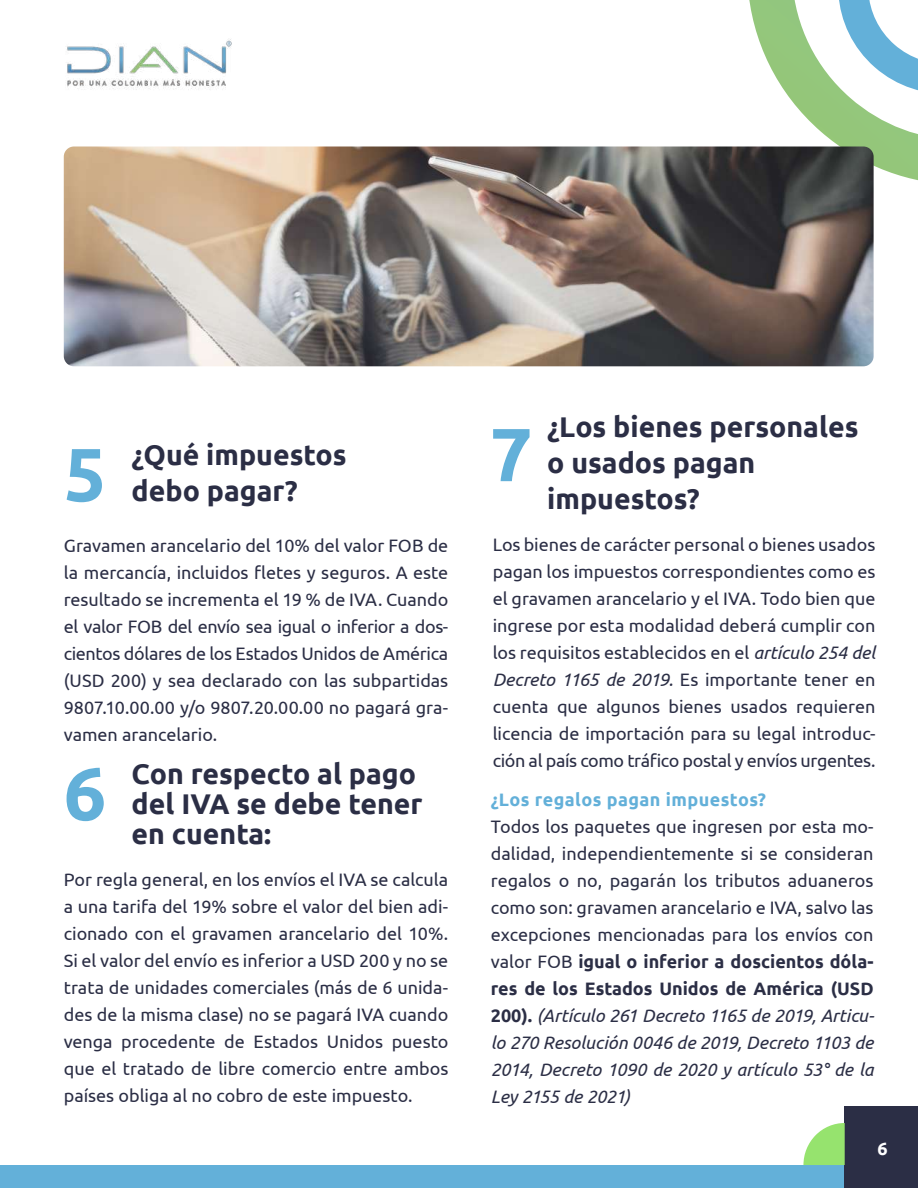
<style>
.page{position:relative;width:918px;height:1188px;background:#fff}
.page>*{position:absolute;margin:0;border:0;box-sizing:border-box;transform-origin:0 0}
.t1{font:700 75px "Ubuntu";color:#63b0d9}
.t2{font:700 28.5px/36px "Ubuntu";color:#2b2e45}
.t3{font:18px/27px "Ubuntu";color:#2b2e45;text-align:justify}
.t4{font:700 18px "Ubuntu";letter-spacing:.025em;color:#63b0d9}
.t5{font:700 18px "Ubuntu";color:#fff}
.s1{font-style:italic}
.s2{font-weight:700}
</style>
<div class="page">
<svg style="left:744px;top:0;width:174px;height:181px"></svg>
<div style="left:0;top:1165px;width:876px;height:23px;background:#63b0d9"></div>
<img style="left:67px;top:39px;width:165px;height:51px">
<div style="left:845px;top:1106px;width:73px;height:82px;background:#2b2e45"></div>
<svg style="left:803px;top:1123px;width:42px;height:42px"></svg>
<img style="left:64px;top:147px;width:810px;height:219px">
<h1 class="t1" style="left:64px;top:429px;width:44px">5</h1>
<h2 class="t2" style="left:132px;top:437px;width:217px">¿Qué impuestos debo pagar?</h2>
<p class="t3" style="left:64px;top:531px;width:386px">Gravamen arancelario del 10% del valor FOB de la mercancía, incluidos fletes y seguros. A este resultado se incrementa el 19 % de IVA. Cuando el valor FOB del envío sea igual o inferior a dos&shy;cientos dólares de los Estados Unidos de América (USD 200) y sea declarado con las subpartidas 9807.10.00.00 y/o 9807.20.00.00 no pagará gra&shy;vamen arancelario.</p>
<h1 class="t1" style="left:64px;top:748px;width:44px">6</h1>
<h2 class="t2" style="left:132px;top:758px;width:292px;line-height:30px">Con respecto al pago del IVA se debe tener en cuenta:</h2>
<p class="t3" style="left:64px;top:865px;width:386px">Por regla general, en los envíos el IVA se calcula a una tarifa del 19% sobre el valor del bien adi&shy;cionado con el gravamen arancelario del 10%.<br>Si el valor del envío es inferior a USD 200 y no se trata de unidades comerciales (más de 6 unida&shy;des de la misma clase) no se pagará IVA cuando venga procedente de Estados Unidos puesto que el tratado de libre comercio entre ambos países obliga al no cobro de este impuesto.</p>
<h1 class="t1" style="left:490px;top:409px;width:44px">7</h1>
<h2 class="t2" style="left:547px;top:409px;width:313px">¿Los bienes personales o usados pagan impuestos?</h2>
<p class="t3" style="left:493px;top:531px;width:384px">Los bienes de carácter personal o bienes usados pagan los impuestos correspondientes como es el gravamen arancelario y el IVA. Todo bien que ingrese por esta modalidad deberá cumplir con los requisitos establecidos en el <span class="s1">artículo 254 del Decreto 1165 de 2019.</span> Es importante tener en cuenta que algunos bienes usados requieren licencia de importación para su legal introduc&shy;ción al país como tráfico postal y envíos urgentes.</p>
<p class="t4" style="left:491px;top:788px;width:277px">¿Los regalos pagan impuestos?</p>
<p class="t3" style="left:491px;top:812px;width:385px">Todos los paquetes que ingresen por esta mo&shy;dalidad, independientemente si se consideran regalos o no, pagarán los tributos aduaneros como son: gravamen arancelario e IVA, salvo las excepciones mencionadas para los envíos con valor FOB <span class="s2">igual o inferior a doscientos dóla&shy;res de los Estados Unidos de América (USD 200).</span> <span class="s1">(Artículo 261 Decreto 1165 de 2019, Articu&shy;lo 270 Resolución 0046 de 2019, Decreto 1103 de 2014, Decreto 1090 de 2020 y artículo 53° de la Ley 2155 de 2021)</span></p>
<p class="t5" style="left:878px;top:1138px;width:12px">6</p>
</div>
